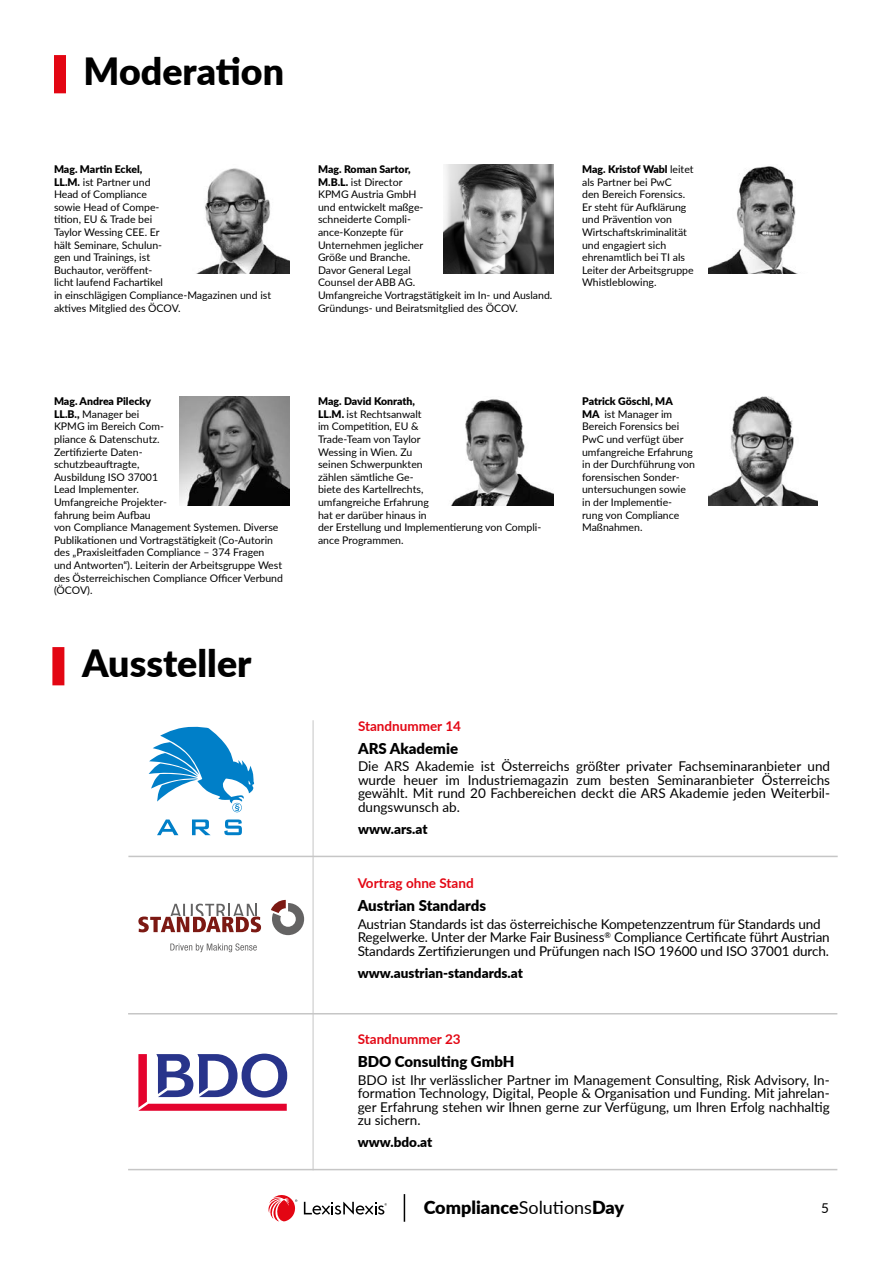
<style>
.page{position:relative;width:893px;height:1263px;background:#fff}
.page>*{position:absolute;margin:0;border:0;box-sizing:border-box;transform-origin:0 0}
.t1{font:900 37.5px "Lato";color:#000}
.t2{font:900 18px "Lato";color:#000}
.t3{font:900 15px "Lato";color:#000}
.t4{font:13.5px/13.5px "Lato";letter-spacing:-.01em;color:#000;text-align:justify}
.t5{font:900 13.5px "Lato";color:#000}
.t6{font:700 13.5px "Lato";color:#e30613}
.t7{font:10.5px/12.6px "Lato";color:#000}
.s1{font-weight:900}
.s2{font-weight:400}
</style>
<div class="page">
<svg style="left:304px;top:1202px;width:83px;height:13px"></svg>
<svg style="left:268px;top:1195px;width:29px;height:27px"></svg>
<svg style="left:404px;top:1194px;width:1px;height:28px"></svg>
<div style="left:54px;top:55px;width:12px;height:38px;background:#e30613"></div>
<img style="left:198px;top:168px;width:92px;height:105px">
<img style="left:444px;top:164px;width:110px;height:109px">
<img style="left:708px;top:166px;width:88px;height:107px">
<img style="left:180px;top:397px;width:110px;height:109px">
<img style="left:451px;top:399px;width:103px;height:107px">
<img style="left:708px;top:397px;width:110px;height:109px">
<div style="left:52px;top:647px;width:12px;height:38px;background:#e30613"></div>
<svg style="left:149px;top:726px;width:105px;height:86px"></svg>
<svg style="left:157px;top:819px;width:21px;height:16px"></svg>
<svg style="left:192px;top:819px;width:19px;height:16px"></svg>
<svg style="left:224px;top:819px;width:18px;height:16px"></svg>
<hr style="left:128px;top:856px;width:710px;height:1px;background:#c6c6c6">
<hr style="left:313px;top:720px;width:1px;height:450px;background:#c6c6c6">
<svg style="left:138px;top:904px;width:123px;height:28px"></svg>
<svg style="left:170px;top:943px;width:87px;height:9px"></svg>
<svg style="left:271px;top:900px;width:33px;height:35px"></svg>
<hr style="left:128px;top:1013px;width:709px;height:1px;background:#c6c6c6">
<svg style="left:138px;top:1053px;width:149px;height:58px"></svg>
<hr style="left:128px;top:1169px;width:709px;height:1px;background:#c6c6c6">
<h1 class="t1" style="left:84px;top:43px;width:202px">Moderation</h1>
<p class="t7" style="left:54px;top:162px;width:219px"><span class="s1">Mag. Martin Eckel,<br>LL.M.</span> ist Partner und<br>Head of Compliance<br>sowie Head of Compe-<br>tition, EU &amp; Trade bei<br>Taylor Wessing CEE. Er<br>hält Seminare, Schulun-<br>gen und Trainings, ist<br>Buchautor, veröffent-<br>licht laufend Fachartikel<br>in einschlägigen Compliance-Magazinen und ist aktives Mitglied des ÖCOV.</p>
<p class="t7" style="left:318px;top:162px;width:236px"><span class="s1">Mag. Roman Sartor,<br>M.B.L.</span> ist Director<br>KPMG Austria GmbH<br>und entwickelt maßge-<br>schneiderte Compli-<br>ance-Konzepte für<br>Unternehmen jeglicher<br>Größe und Branche.<br>Davor General Legal<br>Counsel der ABB AG.<br>Umfangreiche Vortragstätigkeit im In- und Ausland.<br>Gründungs- und Beiratsmitglied des ÖCOV.</p>
<p class="t7" style="left:582px;top:162px;width:113px"><span class="s1">Mag. Kristof Wabl</span> leitet als Partner bei PwC<br>den Bereich Forensics.<br>Er steht für Aufklärung und Prävention von<br>Wirtschaftskriminalität und engagiert sich ehrenamtlich bei TI als<br>Leiter der Arbeitsgruppe<br>Whistleblowing.</p>
<p class="t7" style="left:54px;top:395px;width:231px"><span class="s1">Mag. Andrea Pilecky<br>LL.B.,</span> Manager bei<br>KPMG im Bereich Com-<br>pliance &amp; Datenschutz.<br>Zertifizierte Daten-<br>schutzbeauftragte,<br>Ausbildung ISO 37001<br>Lead Implementer.<br>Umfangreiche Projekter-<br>fahrung beim Aufbau<br>von Compliance Management Systemen. Diverse<br>Publikationen und Vortragstätigkeit (Co-Autorin des „Praxisleitfaden Compliance – 374 Fragen und Antworten“). Leiterin der Arbeitsgruppe West des Österreichischen Compliance Officer Verbund (ÖCOV).</p>
<p class="t7" style="left:318px;top:395px;width:225px"><span class="s1">Mag. David Konrath,<br>LL.M.</span> ist Rechtsanwalt<br>im Competition, EU &amp;<br>Trade-Team von Taylor<br>Wessing in Wien. Zu<br>seinen Schwerpunkten<br>zählen sämtliche Ge-<br>biete des Kartellrechts,<br>umfangreiche Erfahrung<br>hat er darüber hinaus in<br>der Erstellung und Implementierung von Compli&shy;ance Programmen.</p>
<p class="t7" style="left:582px;top:395px;width:114px"><span class="s1">Patrick Göschl, MA<br>MA</span> ist Manager im<br>Bereich Forensics bei<br>PwC und verfügt über umfangreiche Erfahrung in der Durchführung von forensischen Sonder&shy;untersuchungen sowie in der Implementie&shy;rung von Compliance<br>Maßnahmen.</p>
<h1 class="t1" style="left:82px;top:635px;width:171px">Aussteller</h1>
<p class="t6" style="left:358px;top:716px;width:104px">Standnummer 14</p>
<h3 class="t3" style="left:358px;top:737px;width:102px">ARS Akademie</h3>
<p class="t4" style="left:358px;top:759px;width:474px">Die ARS Akademie ist Österreichs größter privater Fachseminaranbieter und wurde heuer im Industriemagazin zum besten Seminaranbieter Österreichs gewählt. Mit rund 20 Fachbereichen deckt die ARS Akademie jeden Weiterbil&shy;dungswunsch ab.</p>
<p class="t5" style="left:358px;top:819px;width:71px">www.ars.at</p>
<p class="t6" style="left:358px;top:873px;width:118px">Vortrag ohne Stand</p>
<h3 class="t3" style="left:358px;top:894px;width:130px">Austrian Standards</h3>
<p class="t4" style="left:358px;top:916px;width:474px;text-align:left">Austrian Standards ist das österreichische Kompetenzzentrum für Standards und<br>Regelwerke. Unter der Marke Fair Business<sup>®</sup> Compliance Certificate führt Austrian<br>Standards Zertifizierungen und Prüfungen nach ISO 19600 und ISO 37001 durch.</p>
<p class="t5" style="left:358px;top:962px;width:167px">www.austrian-standards.at</p>
<p class="t6" style="left:358px;top:1029px;width:104px">Standnummer 23</p>
<h3 class="t3" style="left:358px;top:1050px;width:158px">BDO Consulting GmbH</h3>
<p class="t4" style="left:358px;top:1072px;width:474px">BDO ist Ihr verlässlicher Partner im Management Consulting, Risk Advisory, In&shy;formation Technology, Digital, People &amp; Organisation und Funding. Mit jahrelan&shy;ger Erfahrung stehen wir Ihnen gerne zur Verfügung, um Ihren Erfolg nachhaltig zu sichern.</p>
<p class="t5" style="left:358px;top:1132px;width:76px">www.bdo.at</p>
<h2 class="t2" style="left:424px;top:1194px;width:202px">Compliance<span class="s2">Solutions</span>Day</h2>
<p class="t4" style="left:821px;top:1201px;width:9px">5</p>
</div>
